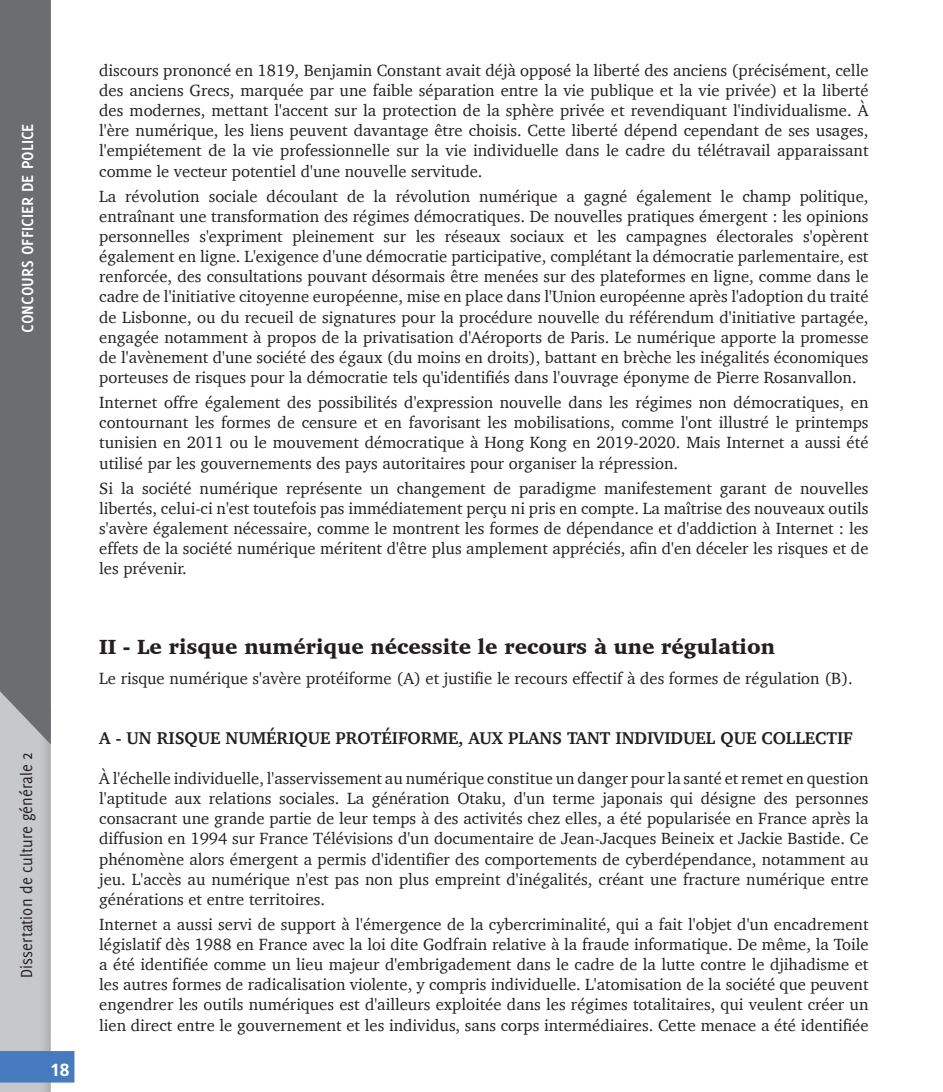
<style>
.page{position:relative;width:943px;height:1092px;background:#fff}
.page>*{position:absolute;margin:0;border:0;box-sizing:border-box;transform-origin:0 0}
.Titre_1{font:900 21px "Charter";color:#231f20}
.Titre_2{font:700 17.5px "Charter";color:#231f20}
.t1{font:17.5px "Delicious";color:#231f20;scale:.95 1}
.t2{font:700 17.5px "Delicious";color:#fff}
.t3{font:700 17.5px "Frutiger";color:#fff}
.Texte_courant{font:16.62px/20.1px "Charter";color:#231f20;text-align:justify}
</style>
<div class="page">
<svg style="left:0;top:0;width:51px;height:1091px;background:#88898c"></svg>
<div style="left:0;top:1050px;width:74px;height:32px;background:#467cbf"></div>
<p class="t2" style="left:18px;top:333px;width:211px;rotate:-90deg">CONCOURS OFFICIER DE POLICE</p>
<p class="t1" style="left:16px;top:977px;width:239px;rotate:-90deg">Dissertation de culture générale 2</p>
<p class="t3" style="left:50px;top:1059px;width:21px">18</p>
<p class="Texte_courant" style="left:99px;top:60px;width:770px">discours prononcé en 1819, Benjamin Constant avait déjà opposé la liberté des anciens (précisément, celle des anciens Grecs, marquée par une faible séparation entre la vie publique et la vie privée) et la liberté des modernes, mettant l'accent sur la protection de la sphère privée et revendiquant l'individualisme. À l'ère numérique, les liens peuvent davantage être choisis. Cette liberté dépend cependant de ses usages, l'empiétement de la vie professionnelle sur la vie individuelle dans le cadre du télétravail apparaissant comme le vecteur potentiel d'une nouvelle servitude.</p>
<p class="Texte_courant" style="left:99px;top:186px;width:770px">La révolution sociale découlant de la révolution numérique a gagné également le champ politique, entraînant une transformation des régimes démocratiques. De nouvelles pratiques émergent : les opinions personnelles s'expriment pleinement sur les réseaux sociaux et les campagnes électorales s'opèrent également en ligne. L'exigence d'une démocratie participative, complétant la démocratie parlementaire, est renforcée, des consultations pouvant désormais être menées sur des plateformes en ligne, comme dans le cadre de l'initiative citoyenne européenne, mise en place dans l'Union européenne après l'adoption du traité de Lisbonne, ou du recueil de signatures pour la procédure nouvelle du référendum d'initiative partagée, engagée notamment à propos de la privatisation d'Aéroports de Paris. Le numérique apporte la promesse de l'avènement d'une société des égaux (du moins en droits), battant en brèche les inégalités économiques porteuses de risques pour la démocratie tels qu'identifiés dans l'ouvrage éponyme de Pierre Rosanvallon.</p>
<p class="Texte_courant" style="left:99px;top:392px;width:770px">Internet offre également des possibilités d'expression nouvelle dans les régimes non démocratiques, en contournant les formes de censure et en favorisant les mobilisations, comme l'ont illustré le printemps tunisien en 2011 ou le mouvement démocratique à Hong Kong en 2019-2020. Mais Internet a aussi été utilisé par les gouvernements des pays autoritaires pour organiser la répression.</p>
<p class="Texte_courant" style="left:99px;top:477px;width:770px">Si la société numérique représente un changement de paradigme manifestement garant de nouvelles libertés, celui-ci n'est toutefois pas immédiatement perçu ni pris en compte. La maîtrise des nouveaux outils s'avère également nécessaire, comme le montrent les formes de dépendance et d'addiction à Internet : les effets de la société numérique méritent d'être plus amplement appréciés, afin d'en déceler les risques et de les prévenir.</p>
<p class="Titre_1" style="left:99px;top:633px;width:677px">II - Le risque numérique nécessite le recours à une régulation</p>
<p class="Texte_courant" style="left:99px;top:668px;width:755px">Le risque numérique s'avère protéiforme (A) et justifie le recours effectif à des formes de régulation (B).</p>
<p class="Titre_2" style="left:99px;top:722px;width:755px">A - UN RISQUE NUMÉRIQUE PROTÉIFORME, AUX PLANS TANT INDIVIDUEL QUE COLLECTIF</p>
<p class="Texte_courant" style="left:99px;top:768px;width:770px">À l'échelle individuelle, l'asservissement au numérique constitue un danger pour la santé et remet en question l'aptitude aux relations sociales. La génération Otaku, d'un terme japonais qui désigne des personnes consacrant une grande partie de leur temps à des activités chez elles, a été popularisée en France après la diffusion en 1994 sur France Télévisions d'un documentaire de Jean-Jacques Beineix et Jackie Bastide. Ce phénomène alors émergent a permis d'identifier des comportements de cyberdépendance, notamment au jeu. L'accès au numérique n'est pas non plus empreint d'inégalités, créant une fracture numérique entre générations et entre territoires.</p>
<p class="Texte_courant" style="left:99px;top:913px;width:770px">Internet a aussi servi de support à l'émergence de la cybercriminalité, qui a fait l'objet d'un encadrement législatif dès 1988 en France avec la loi dite Godfrain relative à la fraude informatique. De même, la Toile a été identifiée comme un lieu majeur d'embrigadement dans le cadre de la lutte contre le djihadisme et les autres formes de radicalisation violente, y compris individuelle. L'atomisation de la société que peuvent engendrer les outils numériques est d'ailleurs exploitée dans les régimes totalitaires, qui veulent créer un lien direct entre le gouvernement et les individus, sans corps intermédiaires. Cette menace a été identifiée</p>
</div>
